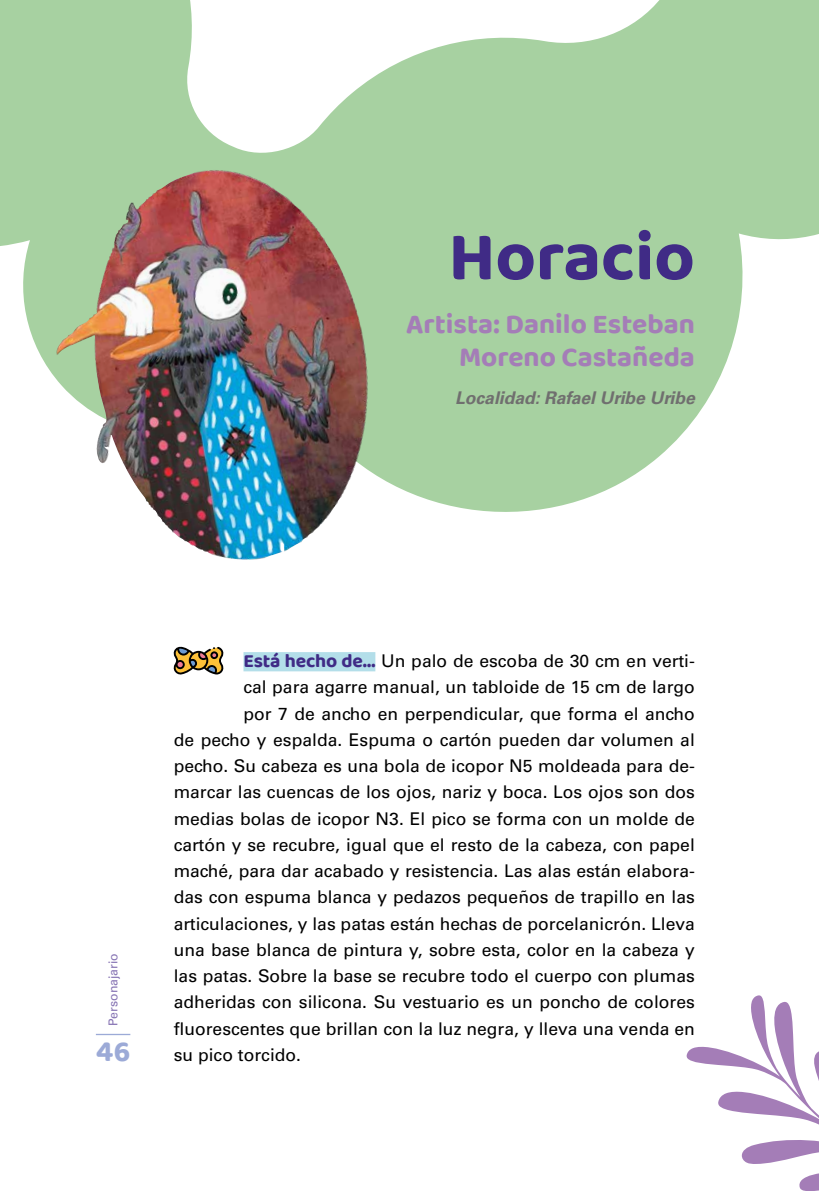
<style>
.page{position:relative;width:819px;height:1191px;background:#fff}
.page>*{position:absolute;margin:0;border:0;box-sizing:border-box;transform-origin:0 0}
.t1{font:700 70px "Baloo Tammudu 2";color:#402b86}
.t2{font:700 29.75px "Baloo Tammudu 2";color:#9caad7}
.t3{font:700 28px/33.6px "Baloo Bhai 2";color:#a47db7;text-align:right}
.t4{font:17.5px "Univers LT Std";color:#000}
.t5{font:italic 700 17.5px "Univers LT Std";color:#706f6f}
.t6{font:12.25px "Univers LT Std";color:#8673b3}
.s1{font-family:"Baloo Tammudu 2";font-weight:700;font-size:19.25px;color:#402b86}
</style>
<div class="page">
<hr style="left:96px;top:1033px;width:34px;height:2px;background:#9caad7">
<svg style="left:0;top:0;width:819px;height:512px;fill:#a7d1a1"></svg>
<div style="left:243px;top:652px;width:132px;height:19px;background:#b3dee9"></div>
<svg style="left:174px;top:646px;width:49px;height:28px"></svg>
<img style="left:55px;top:170px;width:314px;height:390px">
<svg style="left:686px;top:995px;width:133px;height:196px"></svg>
<h1 class="t1" style="left:448px;top:214px;width:248px">Horacio</h1>
<h3 class="t3" style="left:406px;top:306px;width:290px">Artista: Danilo Esteban<br>Moreno Castañeda</h3>
<p class="t5" style="left:455px;top:388px;width:241px">Localidad: Rafael Uribe Uribe</p>
<p class="t6" style="left:106px;top:1025px;width:74px;rotate:-90deg">Personajario</p>
<h2 class="t2" style="left:96px;top:1033px;width:36px">46</h2>
<p class="t4" style="left:243px;top:650px;width:453px"><span class="s1">Está hecho de…</span> Un palo de escoba de 30 cm en verti-</p>
<p class="t4" style="left:243px;top:676px;width:453px">cal para agarre manual, un tabloide de 15 cm de largo</p>
<p class="t4" style="left:243px;top:703px;width:453px">por 7 de ancho en perpendicular, que forma el ancho</p>
<p class="t4" style="left:174px;top:729px;width:522px">de pecho y espalda. Espuma o cartón pueden dar volumen al</p>
<p class="t4" style="left:174px;top:755px;width:522px">pecho. Su cabeza es una bola de icopor N5 moldeada para de-</p>
<p class="t4" style="left:174px;top:781px;width:522px">marcar las cuencas de los ojos, nariz y boca. Los ojos son dos</p>
<p class="t4" style="left:174px;top:808px;width:522px">medias bolas de icopor N3. El pico se forma con un molde de</p>
<p class="t4" style="left:174px;top:834px;width:522px">cartón y se recubre, igual que el resto de la cabeza, con papel</p>
<p class="t4" style="left:174px;top:860px;width:522px">maché, para dar acabado y resistencia. Las alas están elabora-</p>
<p class="t4" style="left:174px;top:886px;width:522px">das con espuma blanca y pedazos pequeños de trapillo en las</p>
<p class="t4" style="left:174px;top:913px;width:522px">articulaciones, y las patas están hechas de porcelanicrón. Lleva</p>
<p class="t4" style="left:174px;top:939px;width:522px">una base blanca de pintura y, sobre esta, color en la cabeza y</p>
<p class="t4" style="left:174px;top:965px;width:522px">las patas. Sobre la base se recubre todo el cuerpo con plumas</p>
<p class="t4" style="left:174px;top:991px;width:522px">adheridas con silicona. Su vestuario es un poncho de colores</p>
<p class="t4" style="left:174px;top:1018px;width:522px">fluorescentes que brillan con la luz negra, y lleva una venda en</p>
<p class="t4" style="left:174px;top:1044px;width:129px">su pico torcido.</p>
</div>
